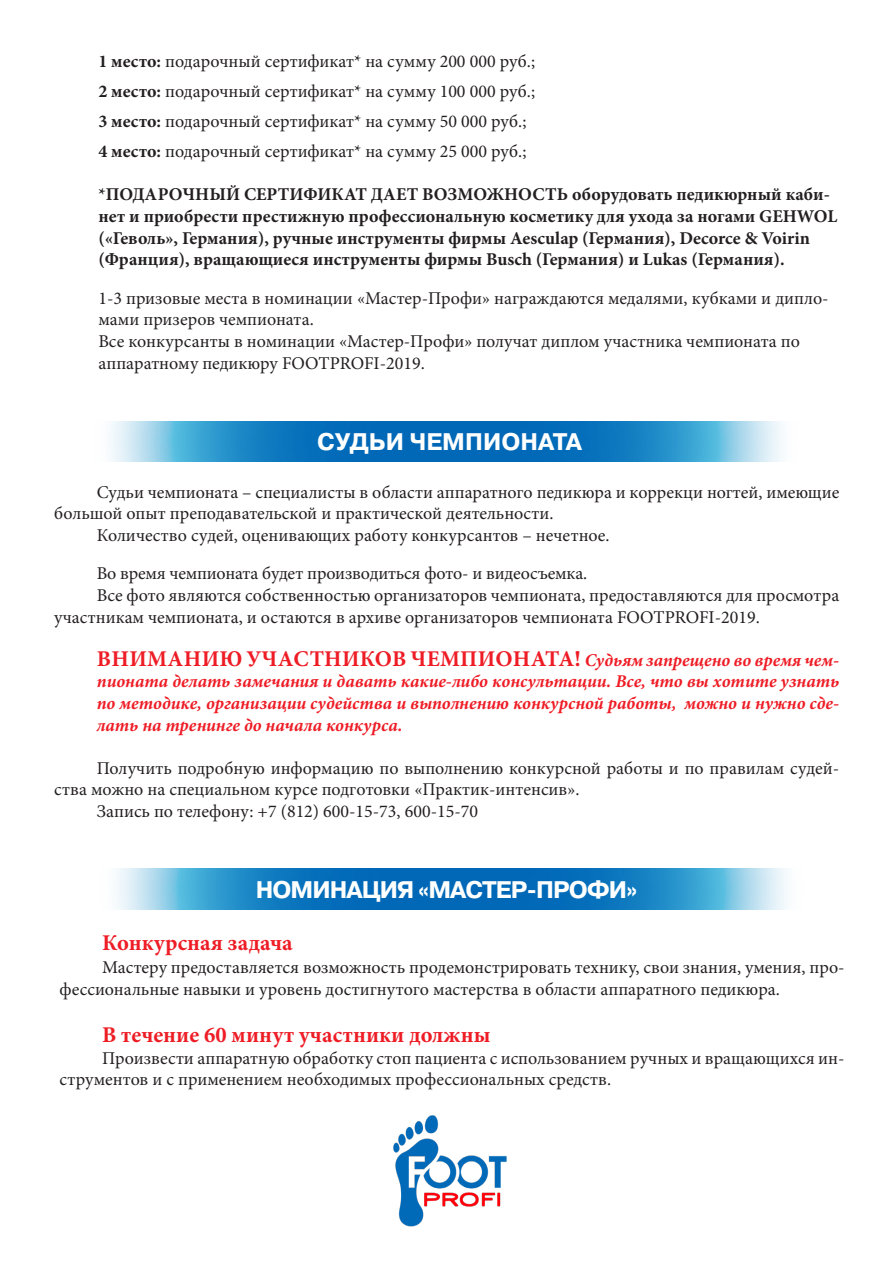
<style>
.page{position:relative;width:893px;height:1263px;background:#fff}
.page>*{position:absolute;margin:0;border:0;box-sizing:border-box;transform-origin:0 0}
.t1{font:700 24px "Pragmatica C";letter-spacing:-.04em;color:#fff}
.t2{font:700 24px "Pragmatica C";color:#fff}
.t3{font:700 22.5px "Minion Pro";letter-spacing:.005em;color:#ee1c25}
.t4{font:18px/21.6px "Minion Pro";color:#231f20}
.t5{font:700 18px/21.6px "Minion Pro";color:#231f20}
.t6{font:italic 700 18px/21.6px "Minion Pro";color:#ee1c25;text-align:justify}
.s1{font-weight:700}
.s2{font-style:italic;font-size:18px}
</style>
<div class="page">
<img style="left:393px;top:1115px;width:114px;height:112px">
<img style="left:111px;top:421px;width:671px;height:41px">
<img style="left:117px;top:868px;width:670px;height:41px">
<p class="t4" style="left:98px;top:46px;width:438px;line-height:30px"><span class="s1">1 место:</span> подарочный сертификат* на сумму 200 000 руб.; <span class="s1">2 место:</span> подарочный сертификат* на сумму 100 000 руб.; <span class="s1">3 место:</span> подарочный сертификат* на сумму 50 000 руб.; <span class="s1">4 место:</span> подарочный сертификат* на сумму 25 000 руб.;</p>
<p class="t5" style="left:98px;top:184px;width:740px">*ПОДАРОЧНЫЙ СЕРТИФИКАТ ДАЕТ ВОЗМОЖНОСТЬ оборудовать педикюрный каби&shy;нет и приобрести престижную профессиональную косметику для ухода за ногами GEHWOL («Геволь», Германия), ручные инструменты фирмы Aesculap (Германия), Decorce &amp; Voirin (Франция), вращающиеся инструменты фирмы Busch (Германия) и Lukas (Германия).</p>
<p class="t4" style="left:98px;top:287px;width:732px">1-3 призовые места в номинации «Мастер-Профи» награждаются медалями, кубками и дипло&shy;мами призеров чемпионата.<br>Все конкурсанты в номинации «Мастер-Профи» получат диплом участника чемпионата по аппаратному педикюру FOOTPROFI-2019.</p>
<h1 class="t2" style="left:317px;top:429px;width:266px">СУДЬИ ЧЕМПИОНАТА</h1>
<p class="t4" style="left:97px;top:481px;width:744px">Судьи чемпионата – специалисты в области аппаратного педикюра и коррекци ногтей, имеющие</p>
<p class="t4" style="left:54px;top:503px;width:501px">большой опыт преподавательской и практической деятельности.</p>
<p class="t4" style="left:97px;top:524px;width:514px">Количество судей, оценивающих работу конкурсантов – нечетное.</p>
<p class="t4" style="left:97px;top:563px;width:492px">Во время чемпионата будет производиться фото- и видеосъемка.</p>
<p class="t4" style="left:97px;top:584px;width:744px">Все фото являются собственностью организаторов чемпионата, предоставляются для просмотра</p>
<p class="t4" style="left:54px;top:606px;width:707px">участникам чемпионата, и остаются в архиве организаторов чемпионата FOOTPROFI-2019.</p>
<p class="t3" style="left:97px;top:643px;width:744px">ВНИМАНИЮ УЧАСТНИКОВ ЧЕМПИОНАТА! <span class="s2">Судьям запрещено во время чем-</span></p>
<p class="t6" style="left:97px;top:670px;width:744px">пионата делать замечания и давать какие-либо консультации. Все, что вы хотите узнать по методике, организации судейства и выполнению конкурсной работы, можно и нужно сде&shy;лать на тренинге до начала конкурса.</p>
<p class="t4" style="left:97px;top:757px;width:744px">Получить подробную информацию по выполнению конкурсной работы и по правилам судей-</p>
<p class="t4" style="left:54px;top:779px;width:527px">ства можно на специальном курсе подготовки «Практик-интенсив».</p>
<p class="t4" style="left:97px;top:800px;width:383px">Запись по телефону: +7 (812) 600-15-73, 600-15-70</p>
<h1 class="t1" style="left:256px;top:876px;width:383px">НОМИНАЦИЯ «МАСТЕР-ПРОФИ»</h1>
<p class="t3" style="left:102px;top:927px;width:192px">Конкурсная задача</p>
<p class="t4" style="left:60px;top:956px;width:786px;line-height:22.5px;text-indent:43px">Мастеру предоставляется возможность продемонстрировать технику, свои знания, умения, про&shy;фессиональные навыки и уровень достигнутого мастерства в области аппаратного педикюра.</p>
<p class="t3" style="left:102px;top:1019px;width:390px">В течение 60 минут участники должны</p>
<p class="t4" style="left:60px;top:1047px;width:786px;text-indent:43px">Произвести аппаратную обработку стоп пациента с использованием ручных и вращающихся ин&shy;струментов и с применением необходимых профессиональных средств.</p>
</div>
